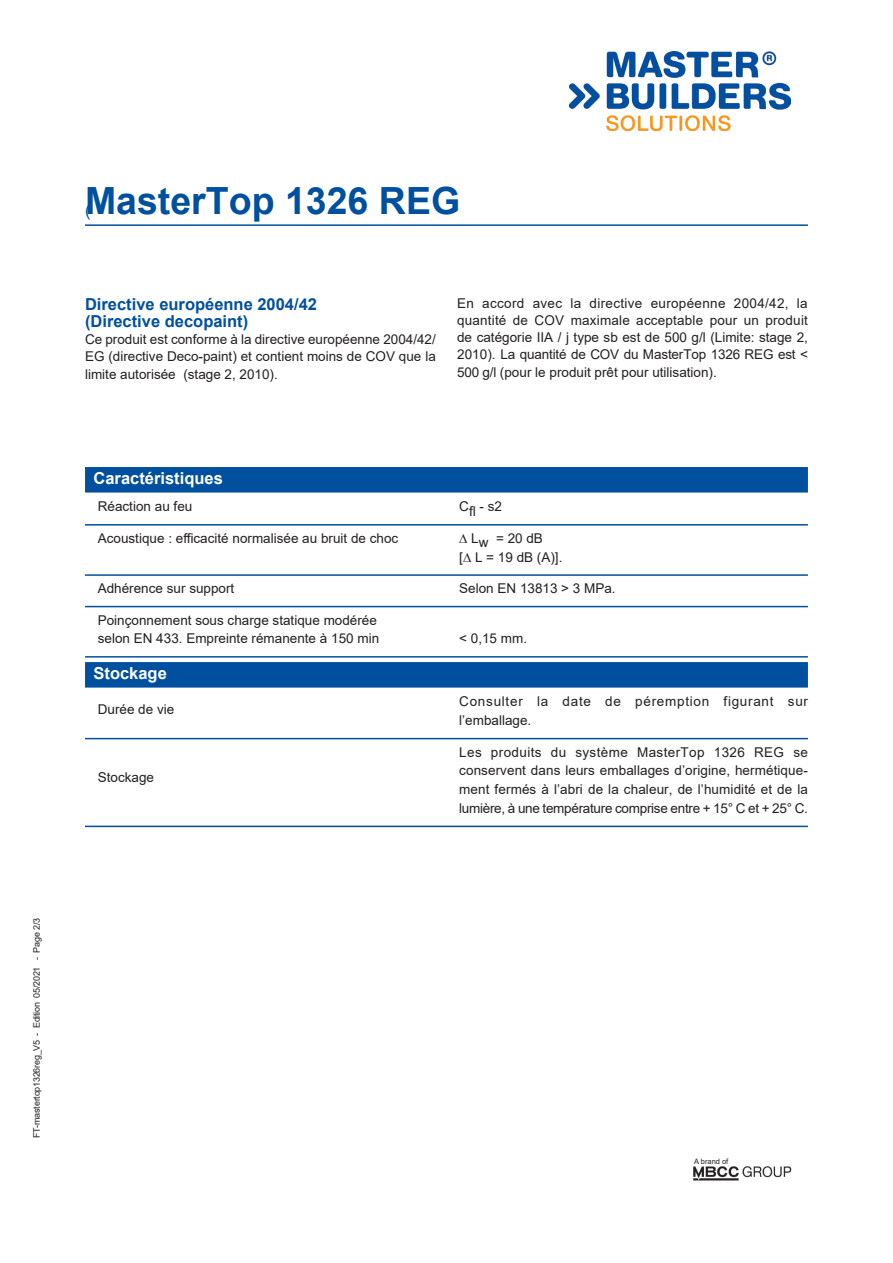
<style>
.page{position:relative;width:893px;height:1263px;background:#fff}
.page>*{position:absolute;margin:0;border:0;box-sizing:border-box;transform-origin:0 0}
.t1{font:700 37.5px "Arial";color:#01509f}
.t2{font:700 16.5px/17.2px "Arial";color:#01509f}
.t3{font:700 16.5px "Arial";color:#fff}
.t4{font:16.5px "Arial";color:#01509f}
.t5{font:13.5px/17.2px "Arial";color:#231f20;text-align:justify}
.t6{font:13.5px/18.8px "Arial";letter-spacing:.055em;color:#231f20}
.t7{font:9px "Arial";letter-spacing:-.025em;color:#231f20}
.t8{font:7.5px "Arial";color:#231f20}
</style>
<div class="page">
<hr style="left:85px;top:224px;width:723px;height:2px;background:#01509f">
<div style="left:85px;top:467px;width:723px;height:25px;background:#01509f"></div>
<hr style="left:85px;top:524px;width:723px;height:1px;background:#01509f">
<hr style="left:85px;top:574px;width:723px;height:2px;background:#01509f">
<hr style="left:85px;top:606px;width:723px;height:1px;background:#01509f">
<hr style="left:85px;top:656px;width:723px;height:2px;background:#01509f">
<div style="left:85px;top:662px;width:723px;height:26px;background:#01509f"></div>
<hr style="left:85px;top:738px;width:723px;height:1px;background:#01509f">
<hr style="left:85px;top:826px;width:723px;height:1px;background:#01509f">
<img style="left:570px;top:51px;width:220px;height:80px">
<img style="left:693px;top:1166px;width:99px;height:15px">
<p class="t7" style="left:31px;top:1138px;width:222px;rotate:-90deg">FT-mastertop1326reg_V5 - Edition 05/2021 - Page 2/3</p>
<h1 class="t1" style="left:85px;top:175px;width:377px">MasterTop 1326 REG</h1>
<p class="t4" style="left:85px;top:199px;width:7px">(</p>
<p class="t2" style="left:85px;top:295px;width:234px">Directive européenne 2004/42 (Directive decopaint)</p>
<p class="t5" style="left:85px;top:331px;width:352px">Ce produit est conforme à la directive européenne 2004/42/ EG (directive Deco-paint) et contient moins de COV que la limite autorisée (stage 2, 2010).</p>
<p class="t5" style="left:457px;top:294px;width:352px">En accord avec la directive européenne 2004/42, la quantité de COV maximale acceptable pour un produit de catégorie IIA / j type sb est de 500 g/l (Limite: stage 2, 2010). La quantité de COV du MasterTop 1326 REG est &lt; 500 g/l (pour le produit prêt pour utilisation).</p>
<p class="t3" style="left:94px;top:467px;width:131px">Caractéristiques</p>
<p class="t5" style="left:98px;top:498px;width:96px">Réaction au feu</p>
<p class="t5" style="left:459px;top:498px;width:44px">Cfl - s2</p>
<p class="t5" style="left:98px;top:529px;width:302px">Acoustique : efficacité normalisée au bruit de choc</p>
<p class="t5" style="left:459px;top:529px;width:105px;line-height:18.8px">∆ Lw = 20 dB<br>[∆ L = 19 dB (A)].</p>
<p class="t5" style="left:98px;top:580px;width:138px">Adhérence sur support</p>
<p class="t5" style="left:459px;top:580px;width:158px">Selon EN 13813 &gt; 3 MPa.</p>
<p class="t5" style="left:98px;top:610px;width:283px;line-height:18.8px">Poinçonnement sous charge statique modérée selon EN 433. Empreinte rémanente à 150 min</p>
<p class="t5" style="left:459px;top:630px;width:69px">&lt; 0,15 mm.</p>
<p class="t3" style="left:94px;top:662px;width:75px">Stockage</p>
<p class="t5" style="left:98px;top:700px;width:78px">Durée de vie</p>
<p class="t6" style="left:459px;top:692px;width:350px">Consulter la date de péremption figurant sur l’emballage.</p>
<p class="t5" style="left:98px;top:769px;width:58px">Stockage</p>
<p class="t5" style="left:459px;top:742px;width:350px;line-height:18.8px">Les produits du système MasterTop 1326 REG se conservent dans leurs emballages d’origine, hermétique&shy;ment fermés à l’abri de la chaleur, de l’humidité et de la lumière, à une température comprise entre + 15° C et + 25° C.</p>
<p class="t8" style="left:694px;top:1156px;width:36px">A brand of</p>
</div>
